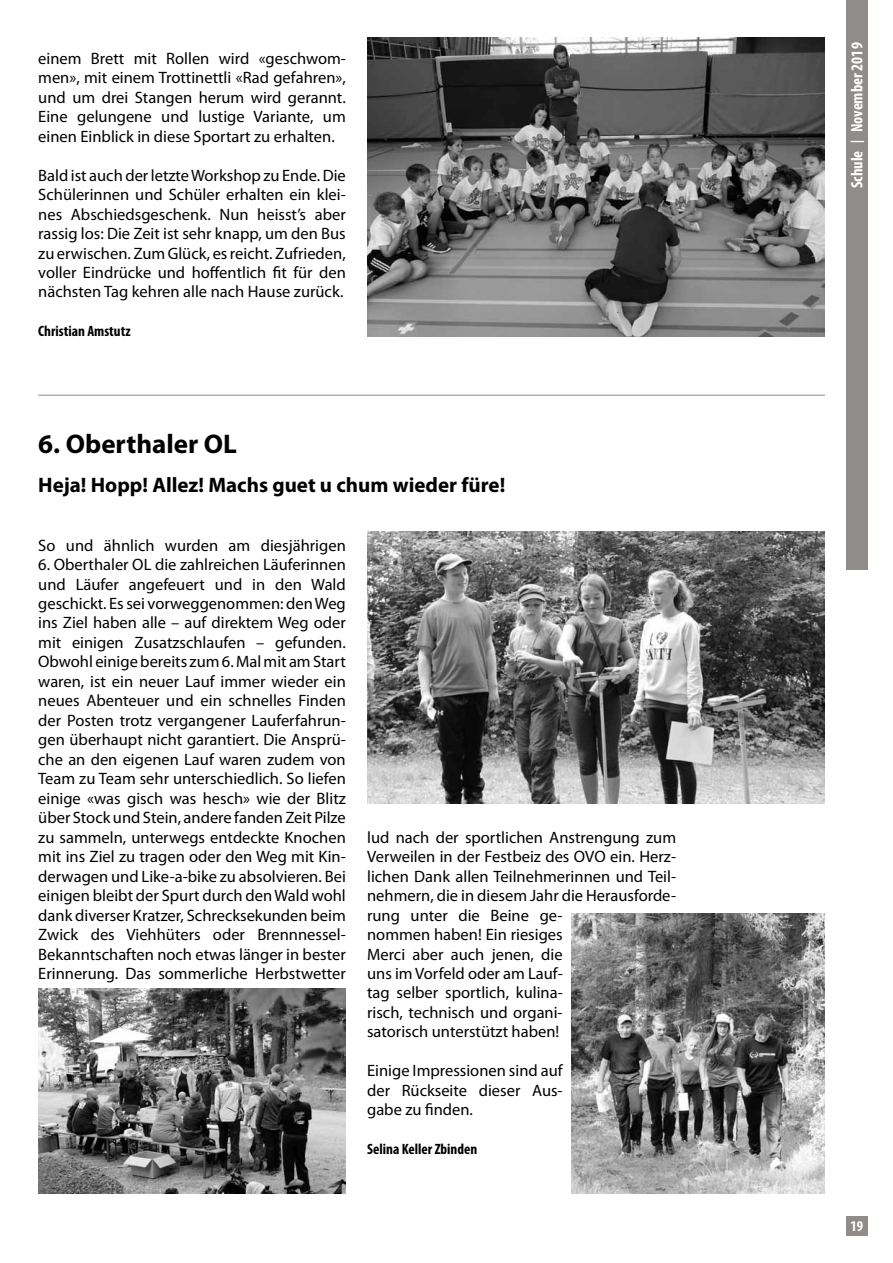
<style>
.page{position:relative;width:893px;height:1263px;background:#fff}
.page>*{position:absolute;margin:0;border:0;box-sizing:border-box;transform-origin:0 0}
.t1{font:700 27px "Myriad Pro";color:#000}
.t2{font:700 21px "Myriad Pro";color:#000}
.t3{font:16.5px/19.5px "Myriad Pro";color:#000;text-align:justify}
.t4{font:700 condensed 16.5px "Myriad Pro";color:#fff}
.t5{font:700 condensed 15px "Myriad Pro";color:#000}
.t6{font:700 condensed 15px "Myriad Pro";color:#fff}
.s1{font-size:13.5px}
</style>
<div class="page">
<div style="left:846px;top:1216px;width:21px;height:19px;background:#8f8c89"></div>
<div style="left:846px;top:0;width:21px;height:570px;background:#8f8c89"></div>
<img style="left:367px;top:37px;width:458px;height:299px">
<hr style="left:38px;top:395px;width:787px;height:1px;background:#8f8c89">
<img style="left:38px;top:988px;width:308px;height:205px">
<img style="left:367px;top:531px;width:458px;height:273px">
<img style="left:571px;top:913px;width:254px;height:280px">
<p class="t3" style="left:38px;top:48px;width:309px">einem Brett mit Rollen wird «geschwom&shy;men», mit einem Trottinettli «Rad gefahren», und um drei Stangen herum wird gerannt.<br>Eine gelungene und lustige Variante, um einen Einblick in diese Sportart zu erhalten.</p>
<p class="t3" style="left:38px;top:165px;width:309px">Bald ist auch der letzte Workshop zu Ende. Die Schülerinnen und Schüler erhalten ein klei&shy;nes Abschiedsgeschenk. Nun heisst’s aber rassig los: Die Zeit ist sehr knapp, um den Bus zu erwischen. Zum Glück, es reicht. Zufrieden, voller Eindrücke und hoffentlich fit für den nächsten Tag kehren alle nach Hause zurück.</p>
<p class="t5" style="left:38px;top:322px;width:94px">Christian Amstutz</p>
<h1 class="t1" style="left:38px;top:426px;width:200px">6. Oberthaler OL</h1>
<p class="t2" style="left:38px;top:471px;width:469px">Heja! Hopp! Allez! Machs guet u chum wieder füre!</p>
<p class="t3" style="left:38px;top:535px;width:309px">So und ähnlich wurden am diesjährigen</p>
<p class="t3" style="left:38px;top:554px;width:309px">6. Oberthaler OL die zahlreichen Läuferinnen und Läufer angefeuert und in den Wald geschickt. Es sei vorweggenommen: den Weg ins Ziel haben alle – auf direktem Weg oder mit einigen Zusatzschlaufen – gefunden.<br>Obwohl einige bereits zum 6. Mal mit am Start waren, ist ein neuer Lauf immer wieder ein neues Abenteuer und ein schnelles Finden der Posten trotz vergangener Lauferfahrun&shy;gen überhaupt nicht garantiert. Die Ansprü&shy;che an den eigenen Lauf waren zudem von Team zu Team sehr unterschiedlich. So liefen einige «was gisch was hesch» wie der Blitz über Stock und Stein, andere fanden Zeit Pilze zu sammeln, unterwegs entdeckte Knochen mit ins Ziel zu tragen oder den Weg mit Kin&shy;derwagen und Like-a-bike zu absolvieren. Bei einigen bleibt der Spurt durch den Wald wohl dank diverser Kratzer, Schrecksekunden beim Zwick des Viehhüters oder Brennnessel-Bekanntschaften noch etwas länger in bester Erinnerung. Das sommerliche Herbstwetter</p>
<p class="t3" style="left:367px;top:827px;width:310px;text-align:left">lud nach der sportlichen Anstrengung zum Verweilen in der Festbeiz des OVO ein. Herz&shy;lichen Dank allen Teilnehmerinnen und Teil&shy;nehmern, die in diesem Jahr die Herausforde&shy;rung unter die Beine ge-<br>nommen haben! Ein riesiges<br>Merci aber auch jenen, die<br>uns im Vorfeld oder am Lauf-<br>tag selber sportlich, kulina-<br>risch, technisch und organi-<br>satorisch unterstützt haben!</p>
<p class="t3" style="left:367px;top:1061px;width:197px">Einige Impressionen sind auf der Rückseite dieser Aus&shy;gabe zu finden.</p>
<p class="t5" style="left:367px;top:1140px;width:112px">Selina Keller Zbinden</p>
<p class="t4" style="left:847px;top:188px;width:147px;rotate:-90deg">Schule <span class="s1">|</span> November 2019</p>
<p class="t6" style="left:850px;top:1216px;width:14px">19</p>
</div>
